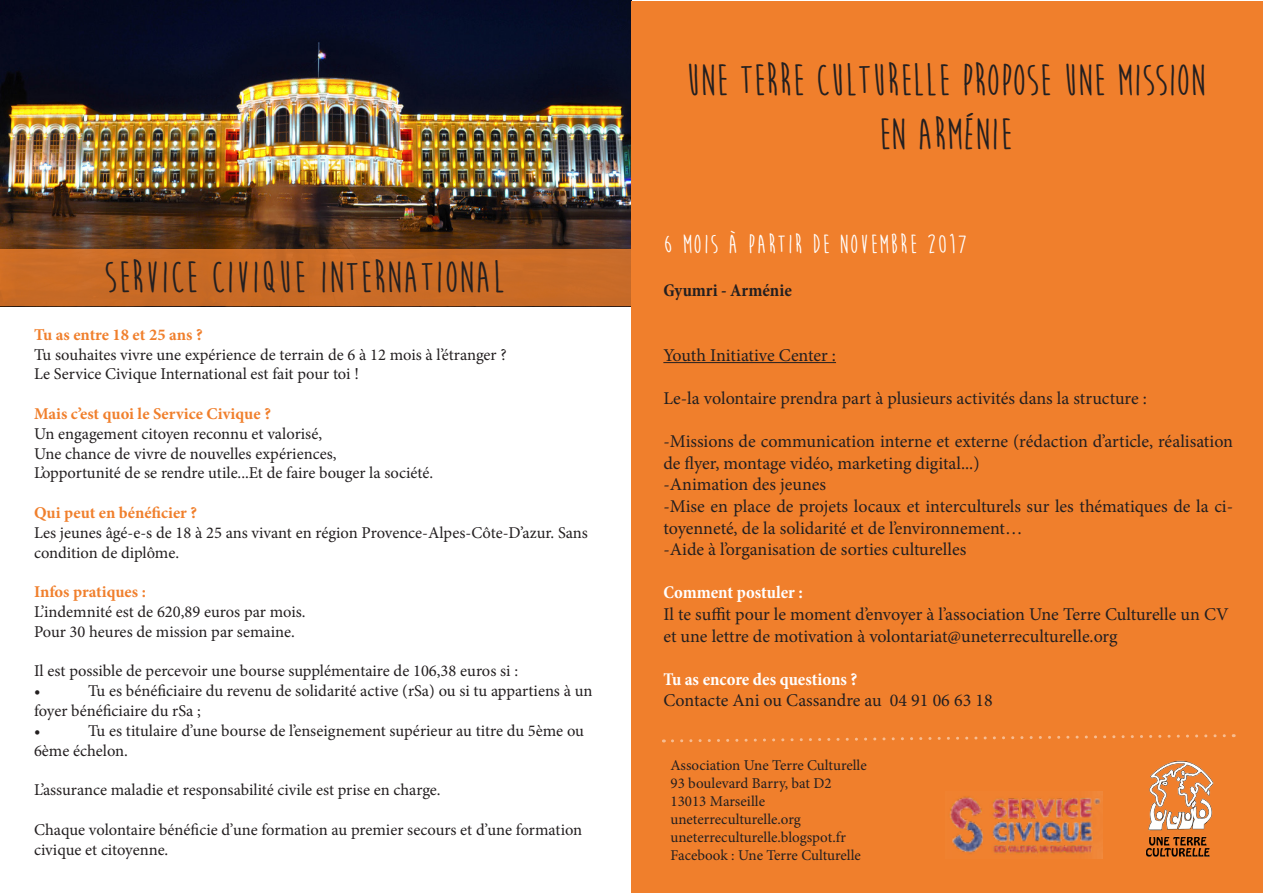
<style>
.page{position:relative;width:1263px;height:893px;background:#fff}
.page>*{position:absolute;margin:0;border:0;box-sizing:border-box;transform-origin:0 0}
.t1{font:700 45px "Moon Flower";color:#231f20}
.t2{font:700 45px "Moon Flower";letter-spacing:.02em;color:#231f20}
.t3{font:700 27px "Moon Flower";letter-spacing:.06em;color:#fff}
.t4{font:18px/21.6px "Minion Pro";color:#231f20}
.t5{font:700 condensed 18px "Minion Pro";color:#fff}
.t6{font:700 condensed 18px "Minion Pro";color:#231f20}
.t7{font:16.5px/19.8px "Minion Pro";color:#231f20}
.t8{font:700 16.5px "Minion Pro";color:#f07f2c}
.t9{font:15px "Minion Pro";color:#231f20}
</style>
<div class="page">
<img style="left:0;top:0;width:631px;height:249px">
<div style="left:631px;top:1px;width:632px;height:891px;background:#f07f2c"></div>
<div style="left:0;top:249px;width:631px;height:57px;background:#ca6b26"></div>
<img style="left:949px;top:791px;width:153px;height:68px">
<hr style="left:663px;top:362px;width:173px;height:1px;background:#231f20">
<svg style="left:663px;top:734px;width:571px;height:9px"></svg>
<img style="left:1145px;top:760px;width:69px;height:97px">
<p class="t2" style="left:104px;top:253px;width:402px">SERVICE CIVIQUE INTERNATIONAL</p>
<p class="t8" style="left:34px;top:323px;width:170px">Tu as entre 18 et 25 ans ?</p>
<p class="t7" style="left:34px;top:344px;width:474px">Tu souhaites vivre une expérience de terrain de 6 à 12 mois à l’étranger ?</p>
<p class="t7" style="left:34px;top:364px;width:326px">Le Service Civique International est fait pour toi !</p>
<p class="t8" style="left:34px;top:402px;width:238px">Mais c’est quoi le Service Civique ?</p>
<p class="t7" style="left:34px;top:424px;width:290px">Un engagement citoyen reconnu et valorisé,</p>
<p class="t7" style="left:34px;top:443px;width:304px">Une chance de vivre de nouvelles expériences,</p>
<p class="t7" style="left:34px;top:463px;width:401px">L’opportunité de se rendre utile...Et de faire bouger la société.</p>
<p class="t8" style="left:34px;top:501px;width:165px">Qui peut en bénéficier ?</p>
<p class="t7" style="left:34px;top:523px;width:555px">Les jeunes âgé-e-s de 18 à 25 ans vivant en région Provence-Alpes-Côte-D’azur. Sans condition de diplôme.</p>
<p class="t8" style="left:34px;top:580px;width:113px">Infos pratiques :</p>
<p class="t7" style="left:34px;top:602px;width:273px">L’indemnité est de 620,89 euros par mois.</p>
<p class="t7" style="left:34px;top:622px;width:262px">Pour 30 heures de mission par semaine.</p>
<p class="t7" style="left:34px;top:661px;width:486px">Il est possible de percevoir une bourse supplémentaire de 106,38 euros si :</p>
<p class="t7" style="left:34px;top:681px;width:8px">•</p>
<p class="t7" style="left:34px;top:681px;width:560px;text-indent:54px">Tu es bénéficiaire du revenu de solidarité active (rSa) ou si tu appartiens à un foyer bénéficiaire du rSa ;</p>
<p class="t7" style="left:34px;top:721px;width:8px">•</p>
<p class="t7" style="left:34px;top:721px;width:551px;text-indent:54px">Tu es titulaire d’une bourse de l’enseignement supérieur au titre du 5ème ou<br>6ème échelon.</p>
<p class="t7" style="left:34px;top:780px;width:408px">L’assurance maladie et responsabilité civile est prise en charge.</p>
<p class="t7" style="left:34px;top:820px;width:550px">Chaque volontaire bénéficie d’une formation au premier secours et d’une formation civique et citoyenne.</p>
<p class="t1" style="left:685px;top:57px;width:522px">UNE TERRE CULTURELLE PROPOSE UNE MISSION</p>
<p class="t1" style="left:878px;top:111px;width:135px">EN ARMÉNIE</p>
<p class="t3" style="left:663px;top:230px;width:305px">6 MOIS À PARTIR DE NOVEMBRE 2017</p>
<p class="t6" style="left:663px;top:278px;width:130px">Gyumri - Arménie</p>
<p class="t4" style="left:663px;top:344px;width:174px">Youth Initiative Center :</p>
<p class="t4" style="left:663px;top:388px;width:485px">Le-la volontaire prendra part à plusieurs activités dans la structure :</p>
<p class="t4" style="left:663px;top:431px;width:571px">-Missions de communication interne et externe (rédaction d’article, réalisation de flyer, montage vidéo, marketing digital...)</p>
<p class="t4" style="left:663px;top:474px;width:164px">-Animation des jeunes</p>
<p class="t4" style="left:663px;top:496px;width:571px">-Mise en place de projets locaux et interculturels sur les thématiques de la ci&shy;toyenneté, de la solidarité et de l’environnement…</p>
<p class="t4" style="left:663px;top:539px;width:304px">-Aide à l’organisation de sorties culturelles</p>
<p class="t5" style="left:663px;top:580px;width:141px">Comment postuler :</p>
<p class="t4" style="left:663px;top:604px;width:567px">Il te suffit pour le moment d’envoyer à l’association Une Terre Culturelle un CV et une lettre de motivation à volontariat@uneterreculturelle.org</p>
<p class="t5" style="left:663px;top:667px;width:196px">Tu as encore des questions ?</p>
<p class="t4" style="left:663px;top:690px;width:331px">Contacte Ani ou Cassandre au 04 91 06 63 18</p>
<p class="t9" style="left:670px;top:756px;width:198px">Association Une Terre Culturelle</p>
<p class="t9" style="left:670px;top:774px;width:163px">93 boulevard Barry, bat D2</p>
<p class="t9" style="left:670px;top:792px;width:96px">13013 Marseille</p>
<p class="t9" style="left:670px;top:810px;width:132px">uneterreculturelle.org</p>
<p class="t9" style="left:670px;top:828px;width:177px">uneterreculturelle.blogspot.fr</p>
<p class="t9" style="left:670px;top:846px;width:192px">Facebook : Une Terre Culturelle</p>
</div>
